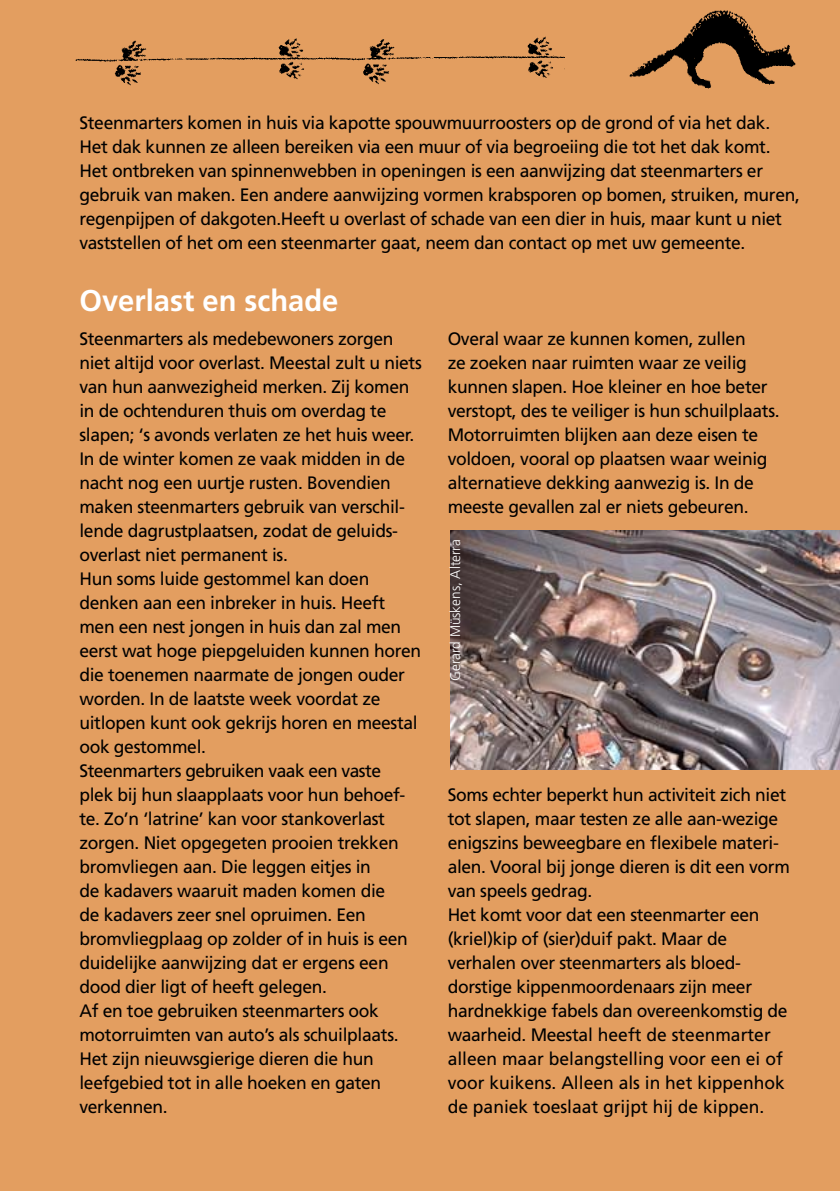
<style>
.page{position:relative;width:840px;height:1191px;background:#fff}
.page>*{position:absolute;margin:0;border:0;box-sizing:border-box;transform-origin:0 0}
.t1{font:700 30px "Frutiger LT Std";color:#fff}
.t2{font:18px/24px "Frutiger LT Std";letter-spacing:-.02em;color:#000}
.t3{font:300 14px "Frutiger LT Std";color:#fff}
</style>
<div class="page">
<div style="left:0;top:0;width:839px;height:1191px;background:#e39e60"></div>
<img style="left:76px;top:38px;width:248px;height:48px">
<img style="left:324px;top:36px;width:240px;height:49px">
<img style="left:629px;top:10px;width:167px;height:79px">
<div style="left:714px;top:70px;width:15px;height:21px;background:#e39e60"></div>
<div style="left:312px;top:0;width:35px;height:50px;background:#e39e60"></div>
<div style="left:312px;top:66px;width:34px;height:39px;background:#e39e60"></div>
<img style="left:450px;top:531px;width:389px;height:239px">
<p class="t2" style="left:79px;top:111px;width:721px">Steenmarters komen in huis via kapotte spouwmuurroosters op de grond of via het dak.<br>Het dak kunnen ze alleen bereiken via een muur of via begroeiing die tot het dak komt.<br>Het ontbreken van spinnenwebben in openingen is een aanwijzing dat steenmarters er gebruik van maken. Een andere aanwijzing vormen krabsporen op bomen, struiken, muren, regenpijpen of dakgoten.Heeft u overlast of schade van een dier in huis, maar kunt u niet vaststellen of het om een steenmarter gaat, neem dan contact op met uw gemeente.</p>
<h1 class="t1" style="left:79px;top:283px;width:260px">Overlast en schade</h1>
<p class="t2" style="left:79px;top:327px;width:343px">Steenmarters als medebewoners zorgen niet altijd voor overlast. Meestal zult u niets van hun aanwezigheid merken. Zij komen in de ochtenduren thuis om overdag te slapen; ‘s avonds verlaten ze het huis weer.<br>In de winter komen ze vaak midden in de nacht nog een uurtje rusten. Bovendien maken steenmarters gebruik van verschil&shy;lende dagrustplaatsen, zodat de geluids&shy;overlast niet permanent is.<br>Hun soms luide gestommel kan doen denken aan een inbreker in huis. Heeft men een nest jongen in huis dan zal men eerst wat hoge piepgeluiden kunnen horen die toenemen naarmate de jongen ouder worden. In de laatste week voordat ze uitlopen kunt ook gekrijs horen en meestal ook gestommel.<br>Steenmarters gebruiken vaak een vaste<br>plek bij hun slaapplaats voor hun behoef&shy;te. Zo’n ‘latrine’ kan voor stankoverlast zorgen. Niet opgegeten prooien trekken bromvliegen aan. Die leggen eitjes in<br>de kadavers waaruit maden komen die<br>de kadavers zeer snel opruimen. Een bromvliegplaag op zolder of in huis is een duidelijke aanwijzing dat er ergens een dood dier ligt of heeft gelegen.<br>Af en toe gebruiken steenmarters ook motorruimten van auto’s als schuilplaats.<br>Het zijn nieuwsgierige dieren die hun leefgebied tot in alle hoeken en gaten verkennen.</p>
<p class="t2" style="left:447px;top:327px;width:333px">Overal waar ze kunnen komen, zullen<br>ze zoeken naar ruimten waar ze veilig kunnen slapen. Hoe kleiner en hoe beter verstopt, des te veiliger is hun schuilplaats.<br>Motorruimten blijken aan deze eisen te voldoen, vooral op plaatsen waar weinig alternatieve dekking aanwezig is. In de meeste gevallen zal er niets gebeuren.</p>
<p class="t3" style="left:447px;top:681px;width:143px;rotate:-90deg">Gerard Müskens, Alterra</p>
<p class="t2" style="left:447px;top:783px;width:343px">Soms echter beperkt hun activiteit zich niet tot slapen, maar testen ze alle aan-wezige enigszins beweegbare en flexibele materi&shy;alen. Vooral bij jonge dieren is dit een vorm van speels gedrag.<br>Het komt voor dat een steenmarter een (kriel)kip of (sier)duif pakt. Maar de verhalen over steenmarters als bloed&shy;dorstige kippenmoordenaars zijn meer hardnekkige fabels dan overeenkomstig de waarheid. Meestal heeft de steenmarter alleen maar belangstelling voor een ei of voor kuikens. Alleen als in het kippenhok de paniek toeslaat grijpt hij de kippen.</p>
</div>
